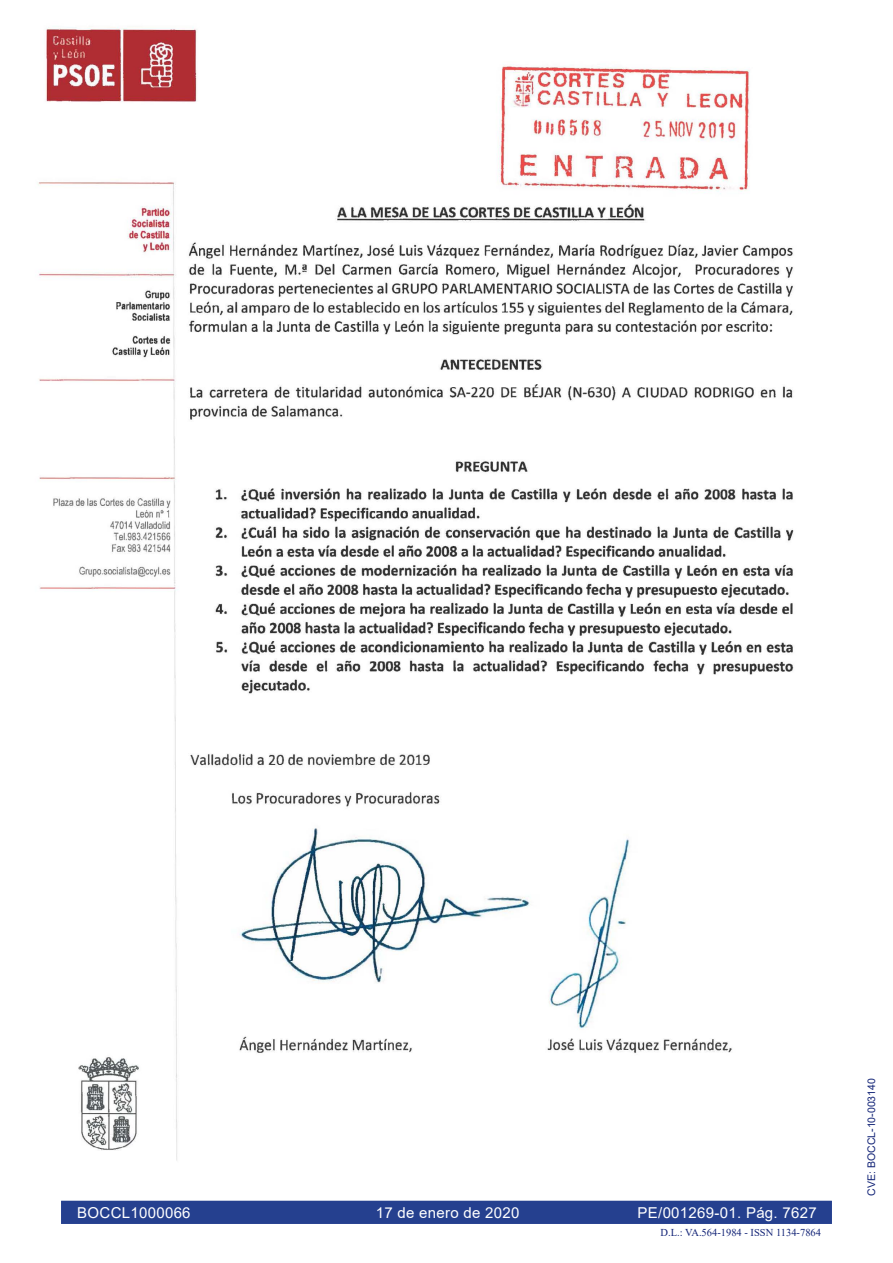
<style>
.page{position:relative;width:893px;height:1263px;background:#fff}
.page>*{position:absolute;margin:0;border:0;box-sizing:border-box;transform-origin:0 0}
.E_CVE{font:15px "Arial";letter-spacing:.02em;color:#fff}
.t1{font:10.5px "Times New Roman";color:#132477}
.t2{font:10.5px "Arial";color:#132477}
</style>
<div class="page">
<div style="left:60px;top:1200px;width:773px;height:25px;background:#25408f"></div>
<div style="left:60px;top:1199px;width:773px;height:26px;border:2px solid #fff"></div>
<img style="left:38px;top:27px;width:795px;height:1173px">
<p class="E_CVE" style="left:77px;top:1202px;width:115px">BOCCL1000066</p>
<p class="E_CVE" style="left:376px;top:1202px;width:145px">17 de enero de 2020</p>
<p class="E_CVE" style="left:638px;top:1202px;width:181px">PE/001269-01. Pág. 7627</p>
<p class="t1" style="left:661px;top:1225px;width:162px">D.L.: VA.564-1984 - ISSN 1134-7864</p>
<p class="t2" style="left:864px;top:1195px;width:119px;rotate:-90deg">CVE: BOCCL-10-003140</p>
</div>
